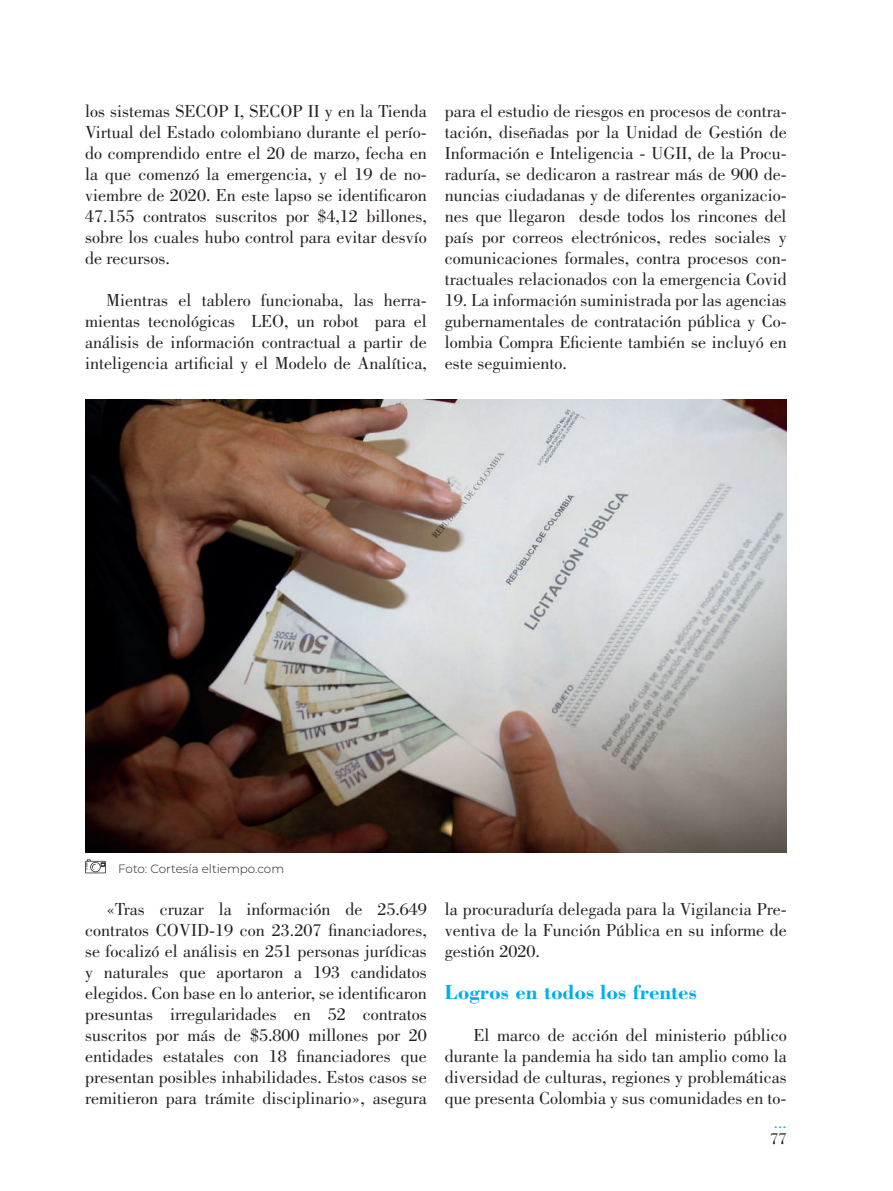
<style>
.page{position:relative;width:893px;height:1191px;background:#fff}
.page>*{position:absolute;margin:0;border:0;box-sizing:border-box;transform-origin:0 0}
.t1{font:700 21px "Bodoni Std";color:#00aeef}
.t2{font:18px/21px "Bodoni Std";color:#231f20;text-align:justify}
.t3{font:16.5px "Bodoni Std";color:#00aeef}
.t4{font:16.5px "Bodoni Std";color:#231f20}
.t5{font:300 12px "Montserrat";color:#231f20}
</style>
<div class="page">
<img style="left:85px;top:400px;width:702px;height:452px">
<svg style="left:85px;top:859px;width:21px;height:14px"></svg>
<p class="t2" style="left:85px;top:101px;width:343px">los sistemas SECOP I, SECOP II y en la Tienda Virtual del Estado colombiano durante el perío&shy;do comprendido entre el 20 de marzo, fecha en la que comenzó la emergencia, y el 19 de no&shy;viembre de 2020. En este lapso se identificaron 47.155 contratos suscritos por $4,12 billones, sobre los cuales hubo control para evitar desvío de recursos.</p>
<p class="t2" style="left:85px;top:290px;width:343px;text-indent:21px">Mientras el tablero funcionaba, las herra&shy;mientas tecnológicas LEO, un robot para el análisis de información contractual a partir de inteligencia artificial y el Modelo de Analítica,</p>
<p class="t2" style="left:445px;top:101px;width:343px">para el estudio de riesgos en procesos de contra&shy;tación, diseñadas por la Unidad de Gestión de Información e Inteligencia - UGII, de la Procu&shy;raduría, se dedicaron a rastrear más de 900 de&shy;nuncias ciudadanas y de diferentes organizacio&shy;nes que llegaron desde todos los rincones del país por correos electrónicos, redes sociales y comunicaciones formales, contra procesos con&shy;tractuales relacionados con la emergencia Covid</p>
<p class="t2" style="left:445px;top:290px;width:343px">19. La información suministrada por las agencias gubernamentales de contratación pública y Co&shy;lombia Compra Eficiente también se incluyó en este seguimiento.</p>
<p class="t5" style="left:118px;top:861px;width:167px">Foto: Cortesía eltiempo.com</p>
<p class="t2" style="left:85px;top:899px;width:343px;text-indent:21px">«Tras cruzar la información de 25.649 contratos COVID-19 con 23.207 financiadores, se focalizó el análisis en 251 personas jurídicas y naturales que aportaron a 193 candidatos elegidos. Con base en lo anterior, se identificaron presuntas irregularidades en 52 contratos suscritos por más de $5.800 millones por 20 entidades estatales con 18 financiadores que presentan posibles inhabilidades. Estos casos se remitieron para trámite disciplinario», asegura</p>
<p class="t2" style="left:445px;top:899px;width:343px">la procuraduría delegada para la Vigilancia Pre&shy;ventiva de la Función Pública en su informe de gestión 2020.</p>
<p class="t1" style="left:445px;top:979px;width:253px">Logros en todos los frentes</p>
<p class="t2" style="left:445px;top:1025px;width:343px;text-indent:29px">El marco de acción del ministerio público durante la pandemia ha sido tan amplio como la diversidad de culturas, regiones y problemáticas que presenta Colombia y sus comunidades en to-</p>
<p class="t3" style="left:774px;top:1113px;width:14px">...</p>
<p class="t4" style="left:770px;top:1129px;width:18px">77</p>
</div>
